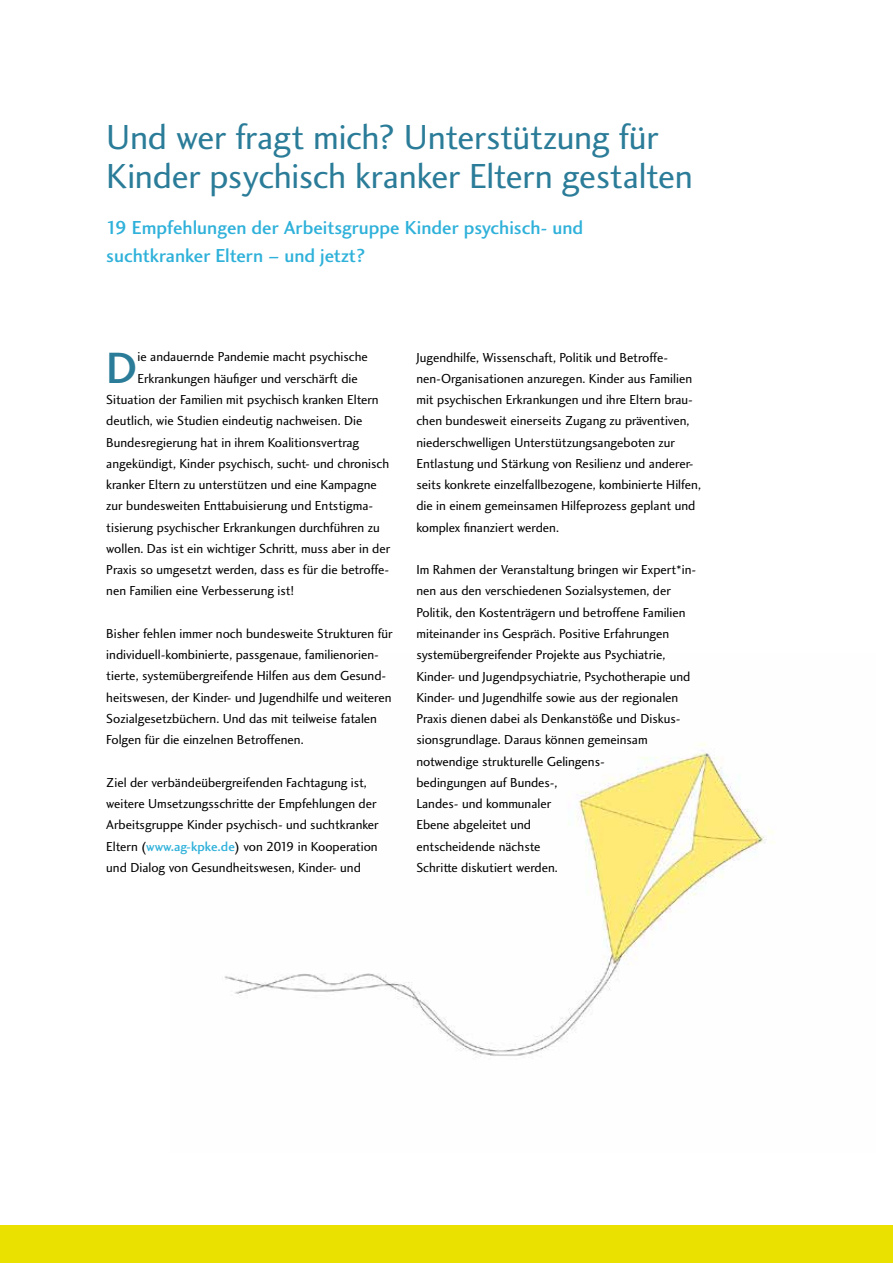
<style>
.page{position:relative;width:893px;height:1263px;background:#fff}
.page>*{position:absolute;margin:0;border:0;box-sizing:border-box;transform-origin:0 0}
.t1{font:45.3px "Charlotte Sans Medium Plain";color:#2a7c98}
.t2{font:36px/39px "Charlotte Sans Book Plain";letter-spacing:-.01em;color:#2a7c98}
.t3{font:19.5px/28.5px "Charlotte Sans Medium Plain";color:#2fb1da}
.t4{font:13.5px/21.3px "Charlotte Sans Book Plain";color:#000}
.s1{font-family:"Charlotte Sans Medium Plain";color:#2fb1da}
</style>
<div class="page">
<div style="left:0;top:1225px;width:893px;height:38px;background:#eae100"></div>
<img style="left:224px;top:743px;width:551px;height:313px">
<h2 class="t2" style="left:106px;top:118px;width:588px">Und wer fragt mich? Unterstützung für<br>Kinder psychisch kranker Eltern gestalten</h2>
<h3 class="t3" style="left:106px;top:213px;width:478px">19 Empfehlungen der Arbeitsgruppe Kinder psychisch- und suchtkranker Eltern – und jetzt?</h3>
<h1 class="t1" style="left:106px;top:342px;width:33px">D</h1>
<p class="t4" style="left:138px;top:347px;width:232px">ie andauernde Pandemie macht psychische</p>
<p class="t4" style="left:138px;top:368px;width:222px">Erkrankungen häufiger und verschärft die</p>
<p class="t4" style="left:106px;top:389px;width:274px">Situation der Familien mit psychisch kranken Eltern</p>
<p class="t4" style="left:106px;top:410px;width:258px">deutlich, wie Studien eindeutig nachweisen. Die</p>
<p class="t4" style="left:106px;top:432px;width:254px">Bundesregierung hat in ihrem Koalitionsvertrag</p>
<p class="t4" style="left:106px;top:453px;width:284px">angekündigt, Kinder psychisch, sucht- und chronisch</p>
<p class="t4" style="left:106px;top:474px;width:272px">kranker Eltern zu unterstützen und eine Kampagne</p>
<p class="t4" style="left:106px;top:495px;width:268px">zur bundesweiten Enttabuisierung und Entstigma-</p>
<p class="t4" style="left:106px;top:517px;width:275px">tisierung psychischer Erkrankungen durchführen zu</p>
<p class="t4" style="left:106px;top:538px;width:285px">wollen. Das ist ein wichtiger Schritt, muss aber in der</p>
<p class="t4" style="left:106px;top:559px;width:284px">Praxis so umgesetzt werden, dass es für die betroffe-</p>
<p class="t4" style="left:106px;top:580px;width:190px">nen Familien eine Verbesserung ist!</p>
<p class="t4" style="left:106px;top:623px;width:288px">Bisher fehlen immer noch bundesweite Strukturen für individuell-kombinierte, passgenaue, familienorien&shy;tierte, systemübergreifende Hilfen aus dem Gesund&shy;heitswesen, der Kinder- und Jugendhilfe und weiteren Sozialgesetzbüchern. Und das mit teilweise fatalen Folgen für die einzelnen Betroffenen.</p>
<p class="t4" style="left:106px;top:772px;width:274px">Ziel der verbändeübergreifenden Fachtagung ist, weitere Umsetzungsschritte der Empfehlungen der Arbeitsgruppe Kinder psychisch- und suchtkranker Eltern (<span class="s1">www.ag-kpke.de</span>) von 2019 in Kooperation und Dialog von Gesundheitswesen, Kinder- und</p>
<p class="t4" style="left:416px;top:347px;width:286px">Jugendhilfe, Wissenschaft, Politik und Betroffe&shy;nen-Organisationen anzuregen. Kinder aus Familien mit psychischen Erkrankungen und ihre Eltern brau&shy;chen bundesweit einerseits Zugang zu präventiven, niederschwelligen Unterstützungsangeboten zur Entlastung und Stärkung von Resilienz und anderer&shy;seits konkrete einzelfallbezogene, kombinierte Hilfen, die in einem gemeinsamen Hilfeprozess geplant und komplex finanziert werden.</p>
<p class="t4" style="left:416px;top:559px;width:281px">Im Rahmen der Veranstaltung bringen wir Expert*in&shy;nen aus den verschiedenen Sozialsystemen, der Politik, den Kostenträgern und betroffene Familien miteinander ins Gespräch. Positive Erfahrungen systemübergreifender Projekte aus Psychiatrie, Kinder- und Jugendpsychiatrie, Psychotherapie und Kinder- und Jugendhilfe sowie aus der regionalen Praxis dienen dabei als Denkanstöße und Diskus&shy;sionsgrundlage. Daraus können gemeinsam notwendige strukturelle Gelingens-<br>bedingungen auf Bundes-,<br>Landes- und kommunaler<br>Ebene abgeleitet und<br>entscheidende nächste<br>Schritte diskutiert werden.</p>
</div>
